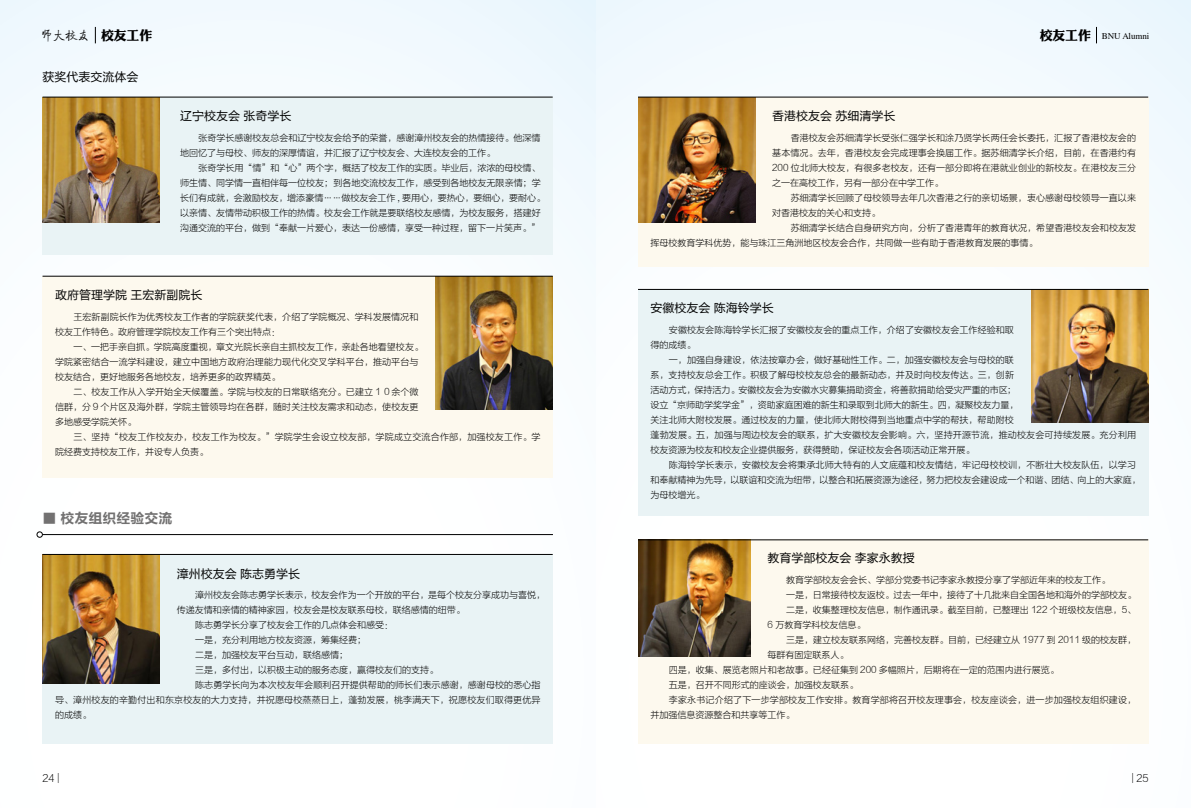
<style>
.page{position:relative;width:1191px;height:808px;background:#fff}
.page>*{position:absolute;margin:0;border:0;box-sizing:border-box;transform-origin:0 0}
.t1{font:14px "FZLTCHJW GB1 0";color:#727171}
.t2{font:13px "FZQTJW GB1 0";color:#000}
.t3{font:12px "FZLTHJW GB1 0";color:#000}
.t4{font:10px "FZLTXHJW GB1 0";color:#000}
.t5{font:9px/15px "FZLTXHJW GB1 0";color:#000}
.t6{font:9px/15px "FZLTXHJW GB1 0";letter-spacing:.02em;color:#000}
.t7{font:9px "Times";letter-spacing:-.01em;color:#000}
.s1{font-family:"DFP Li Jin Hei W8"}
.s2{font-family:"DFP Li Jin Hei W8";font-size:13px}
</style>
<div class="page">
<hr style="left:595px;top:0;width:1px;height:808px;background:#000">
<div style="left:596px;top:0;width:595px;height:808px;background:linear-gradient(to right,#f9fcfe,#f6fafd)"></div>
<div style="left:0;top:0;width:595px;height:808px;background:linear-gradient(to right,#fafcfd,#f7fbfe)"></div>
<div style="left:638px;top:540px;width:510px;height:204px;background:#fdf9ee"></div>
<img style="left:638px;top:541px;width:112px;height:116px">
<div style="left:638px;top:289px;width:510px;height:227px;background:#e9f3f5"></div>
<div style="left:638px;top:97px;width:510px;height:169px;background:#fdf9ee"></div>
<img style="left:638px;top:98px;width:117px;height:125px">
<div style="left:43px;top:554px;width:510px;height:190px;background:#e9f3f5"></div>
<div style="left:43px;top:97px;width:510px;height:157px;background:#e9f3f5"></div>
<div style="left:43px;top:276px;width:510px;height:201px;background:#fdf9ee"></div>
<img style="left:43px;top:98px;width:117px;height:125px">
<img style="left:435px;top:277px;width:118px;height:132px">
<img style="left:43px;top:555px;width:117px;height:128px">
<hr style="left:43px;top:534px;width:510px;height:1px;background:#000">
<svg style="left:37px;top:532px;width:6px;height:5px"></svg>
<img style="left:1031px;top:290px;width:117px;height:132px">
<hr style="left:638px;top:540px;width:510px;height:1px;background:#000">
<hr style="left:638px;top:289px;width:510px;height:1px;background:#000">
<hr style="left:638px;top:97px;width:510px;height:1px;background:#000">
<hr style="left:43px;top:276px;width:510px;height:1px;background:#000">
<hr style="left:43px;top:97px;width:510px;height:1px;background:#000">
<hr style="left:43px;top:554px;width:510px;height:1px;background:#000">
<svg style="left:95px;top:27px;width:1px;height:16px"></svg>
<svg style="left:1096px;top:27px;width:1px;height:16px"></svg>
<h2 class="t2" style="left:40px;top:29px;width:114px">师大校友 <span class="s1">校友工作</span></h2>
<p class="t7" style="left:1039px;top:31px;width:111px"><span class="s2">校友工作</span> BNU Alumni</p>
<h3 class="t3" style="left:43px;top:70px;width:97px">获奖代表交流体会</h3>
<h3 class="t3" style="left:180px;top:109px;width:113px">辽宁校友会张奇学长</h3>
<p class="t5" style="left:180px;top:130px;width:362px;text-indent:18px">张奇学长感谢校友总会和辽宁校友会给予的荣誉，感谢漳州校友会的热情接待。他深情地回忆了与母校、师友的深厚情谊，并汇报了辽宁校友会、大连校友会的工作。</p>
<p class="t5" style="left:180px;top:160px;width:366px;text-indent:18px">张奇学长用“情”和“心”两个字，概括了校友工作的实质。毕业后，浓浓的母校情、师生情、同学情一直相伴每一位校友；到各地交流校友工作，感受到各地校友无限亲情；学长们有成就，会激励校友，增添豪情……做校友会工作 , 要用心，要热心，要细心，要耐心。以亲情、友情带动积极工作的热情。校友会工作就是要联络校友感情，为校友服务，搭建好沟通交流的平台，做到“奉献一片爱心，表达一份感情，享受一种过程，留下一片笑声。”</p>
<h3 class="t3" style="left:55px;top:288px;width:149px">政府管理学院王宏新副院长</h3>
<p class="t5" style="left:55px;top:309px;width:365px;text-indent:18px">王宏新副院长作为优秀校友工作者的学院获奖代表，介绍了学院概况、学科发展情况和校友工作特色。政府管理学院校友工作有三个突出特点：</p>
<p class="t5" style="left:55px;top:339px;width:369px;text-indent:18px">一、一把手亲自抓。学院高度重视，章文光院长亲自主抓校友工作，亲赴各地看望校友。学院紧密结合一流学科建设，建立中国地方政府治理能力现代化交叉学科平台，推动平台与校友结合，更好地服务各地校友，培养更多的政界精英。</p>
<p class="t5" style="left:55px;top:384px;width:365px;text-align:justify;text-indent:18px">二、校友工作从入学开始全天候覆盖。学院与校友的日常联络充分。已建立１０余个微信群，分９个片区及海外群，学院主管领导均在各群，随时关注校友需求和动态，使校友更多地感受学院关怀。</p>
<p class="t6" style="left:55px;top:429px;width:487px;text-indent:18px">三、坚持“校友工作校友办，校友工作为校友。”学院学生会设立校友部，学院成立交流合作部，加强校友工作。学院经费支持校友工作，并设专人负责。</p>
<h1 class="t1" style="left:43px;top:511px;width:131px">■ 校友组织经验交流</h1>
<h3 class="t3" style="left:177px;top:567px;width:125px">漳州校友会陈志勇学长</h3>
<p class="t5" style="left:195px;top:588px;width:351px">漳州校友会陈志勇学长表示，校友会作为一个开放的平台，是每个校友分享成功与喜悦，</p>
<p class="t5" style="left:177px;top:603px;width:289px">传递友情和亲情的精神家园，校友会是校友联系母校，联络感情的纽带。</p>
<p class="t5" style="left:195px;top:618px;width:200px">陈志勇学长分享了校友会工作的几点体会和感受：</p>
<p class="t5" style="left:195px;top:633px;width:173px">一是，充分利用地方校友资源，筹集经费；</p>
<p class="t5" style="left:195px;top:648px;width:155px">二是，加强校友平台互动，联络感情；</p>
<p class="t5" style="left:195px;top:663px;width:245px">三是，多付出，以积极主动的服务态度，赢得校友们的支持。</p>
<p class="t5" style="left:195px;top:678px;width:347px">陈志勇学长向为本次校友年会顺利召开提供帮助的师长们表示感谢，感谢母校的悉心指</p>
<p class="t6" style="left:55px;top:693px;width:487px">导、漳州校友的辛勤付出和东京校友的大力支持，并祝愿母校蒸蒸日上，蓬勃发展，桃李满天下，祝愿校友们取得更优异</p>
<p class="t5" style="left:55px;top:708px;width:37px">的成绩。</p>
<h3 class="t3" style="left:772px;top:109px;width:125px">香港校友会苏细清学长</h3>
<p class="t5" style="left:772px;top:130px;width:365px;text-align:justify;text-indent:18px">香港校友会苏细清学长受张仁强学长和涂乃贤学长两任会长委托，汇报了香港校友会的基本情况。去年，香港校友会完成理事会换届工作。据苏细清学长介绍，目前，在香港约有200 位北师大校友，有很多老校友，还有一部分即将在港就业创业的新校友。在港校友三分之一在高校工作，另有一部分在中学工作。</p>
<p class="t5" style="left:772px;top:190px;width:365px;text-indent:18px">苏细清学长回顾了母校领导去年几次香港之行的亲切场景，衷心感谢母校领导一直以来对香港校友的关心和支持。</p>
<p class="t5" style="left:650px;top:220px;width:487px;text-indent:140px">苏细清学长结合自身研究方向，分析了香港青年的教育状况，希望香港校友会和校友发挥母校教育学科优势，能与珠江三角洲地区校友会合作，共同做一些有助于香港教育发展的事情。</p>
<h3 class="t3" style="left:650px;top:302px;width:125px">安徽校友会陈海铃学长</h3>
<p class="t5" style="left:650px;top:323px;width:365px;text-indent:18px">安徽校友会陈海铃学长汇报了安徽校友会的重点工作，介绍了安徽校友会工作经验和取得的成绩。</p>
<p class="t5" style="left:650px;top:353px;width:487px;text-indent:18px">一，加强自身建设，依法按章办会，做好基础性工作。二，加强安徽校友会与母校的联<br>系，支持校友总会工作。积极了解母校校友总会的最新动态，并及时向校友传达。三，创新<br>活动方式，保持活力。安徽校友会为安徽水灾募集捐助资金，将善款捐助给受灾严重的市区；<br>设立“京师助学奖学金”，资助家庭困难的新生和录取到北师大的新生。四，凝聚校友力量，<br>关注北师大附校发展。通过校友的力量，使北师大附校得到当地重点中学的帮扶，帮助附校<br>蓬勃发展。五，加强与周边校友会的联系，扩大安徽校友会影响。六，坚持开源节流，推动校友会可持续发展。充分利用校友资源为校友和校友企业提供服务，获得赞助，保证校友会各项活动正常开展。</p>
<p class="t5" style="left:650px;top:458px;width:491px;text-indent:18px">陈海铃学长表示，安徽校友会将秉承北师大特有的人文底蕴和校友情结，牢记母校校训，不断壮大校友队伍，以学习和奉献精神为先导，以联谊和交流为纽带，以整合和拓展资源为途径，努力把校友会建设成一个和谐、团结、向上的大家庭，为母校增光。</p>
<h3 class="t3" style="left:767px;top:552px;width:149px">教育学部校友会李家永教授</h3>
<p class="t5" style="left:786px;top:573px;width:325px">教育学部校友会会长、学部分党委书记李家永教授分享了学部近年来的校友工作。</p>
<p class="t5" style="left:786px;top:588px;width:352px">一是，日常接待校友返校。过去一年中，接待了十几批来自全国各地和海外的学部校友。</p>
<p class="t5" style="left:786px;top:603px;width:352px">二是，收集整理校友信息，制作通讯录。截至目前，已整理出 122 个班级校友信息，5、</p>
<p class="t5" style="left:767px;top:618px;width:99px">6 万教育学科校友信息。</p>
<p class="t5" style="left:786px;top:633px;width:352px">三是，建立校友联系网络，完善校友群。目前，已经建立从 1977 到 2011 级的校友群，</p>
<p class="t5" style="left:767px;top:648px;width:82px">每群有固定联系人。</p>
<p class="t5" style="left:669px;top:663px;width:391px">四是，收集、展览老照片和老故事。已经征集到 200 多幅照片，后期将在一定的范围内进行展览。</p>
<p class="t5" style="left:669px;top:678px;width:190px">五是，召开不同形式的座谈会，加强校友联系。</p>
<p class="t6" style="left:669px;top:693px;width:469px">李家永书记介绍了下一步学部校友工作安排。教育学部将召开校友理事会，校友座谈会，进一步加强校友组织建设，</p>
<p class="t5" style="left:650px;top:708px;width:145px">并加强信息资源整合和共享等工作。</p>
<p class="t4" style="left:43px;top:772px;width:19px">24 |</p>
<p class="t4" style="left:1131px;top:772px;width:19px">| 25</p>
</div>
